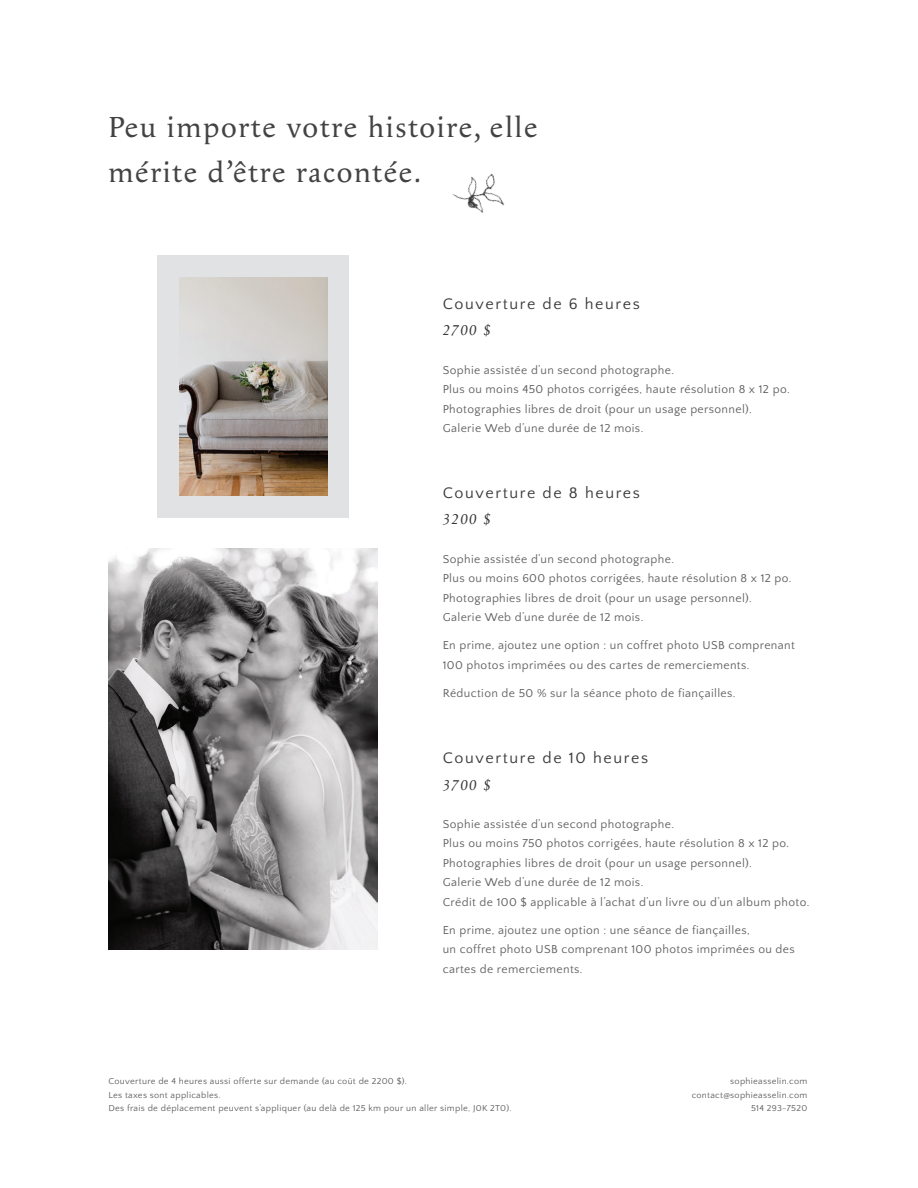
<style>
.page{position:relative;width:918px;height:1188px;background:#fff}
.page>*{position:absolute;margin:0;border:0;box-sizing:border-box;transform-origin:0 0}
.t1{font:30px/45px "Apolline Std";letter-spacing:.05em;color:#434343}
.t2{font:16.05px "Quattrocento Sans";letter-spacing:.1em;color:#383839}
.t3{font:14.7px "Apolline Italic LF";letter-spacing:.1em;color:#383839}
.t4{font:12px/19.5px "Quattrocento Sans";letter-spacing:.03em;color:#606060}
.t5{font:9px/13.5px "Quattrocento Sans";letter-spacing:.03em;color:#606060}
</style>
<div class="page">
<div style="left:158px;top:255px;width:191px;height:262px;background:#e1e2e4"></div>
<img style="left:180px;top:277px;width:147px;height:218px">
<img style="left:109px;top:548px;width:269px;height:401px">
<img style="left:452px;top:173px;width:53px;height:40px">
<h1 class="t1" style="left:109px;top:106px;width:431px">Peu importe votre histoire, elle mérite d’être racontée.</h1>
<h2 class="t2" style="left:443px;top:296px;width:199px">Couverture de 6 heures</h2>
<p class="t3" style="left:443px;top:322px;width:49px">2700 $</p>
<p class="t4" style="left:443px;top:360px;width:348px">Sophie assistée d’un second photographe.<br>Plus ou moins 450 photos corrigées, haute résolution 8 x 12 po.<br>Photographies libres de droit (pour un usage personnel).<br>Galerie Web d’une durée de 12 mois.</p>
<h2 class="t2" style="left:443px;top:485px;width:199px">Couverture de 8 heures</h2>
<p class="t3" style="left:443px;top:511px;width:49px">3200 $</p>
<p class="t4" style="left:443px;top:549px;width:350px">Sophie assistée d’un second photographe.<br>Plus ou moins 600 photos corrigées, haute résolution 8 x 12 po.<br>Photographies libres de droit (pour un usage personnel).<br>Galerie Web d’une durée de 12 mois.</p>
<p class="t4" style="left:443px;top:636px;width:354px">En prime, ajoutez une option : un coffret photo USB comprenant<br>100 photos imprimées ou des cartes de remerciements.</p>
<p class="t4" style="left:443px;top:683px;width:294px">Réduction de 50 % sur la séance photo de fiançailles.</p>
<h2 class="t2" style="left:443px;top:750px;width:207px">Couverture de 10 heures</h2>
<p class="t3" style="left:443px;top:776px;width:49px">3700 $</p>
<p class="t4" style="left:443px;top:815px;width:368px">Sophie assistée d’un second photographe.<br>Plus ou moins 750 photos corrigées, haute résolution 8 x 12 po.<br>Photographies libres de droit (pour un usage personnel).<br>Galerie Web d’une durée de 12 mois.<br>Crédit de 100 $ applicable à l’achat d’un livre ou d’un album photo.</p>
<p class="t4" style="left:443px;top:921px;width:354px">En prime, ajoutez une option : une séance de fiançailles,<br>un coffret photo USB comprenant 100 photos imprimées ou des cartes de remerciements.</p>
<p class="t5" style="left:109px;top:1075px;width:404px">Couverture de 4 heures aussi offerte sur demande (au coût de 2200 $).<br>Les taxes sont applicables.<br>Des frais de déplacement peuvent s’appliquer (au delà de 125 km pour un aller simple, J0K 2T0).</p>
<p class="t5" style="left:692px;top:1075px;width:117px;text-align:right">sophieasselin.com contact@sophieasselin.com<br>514 293-7520</p>
</div>
